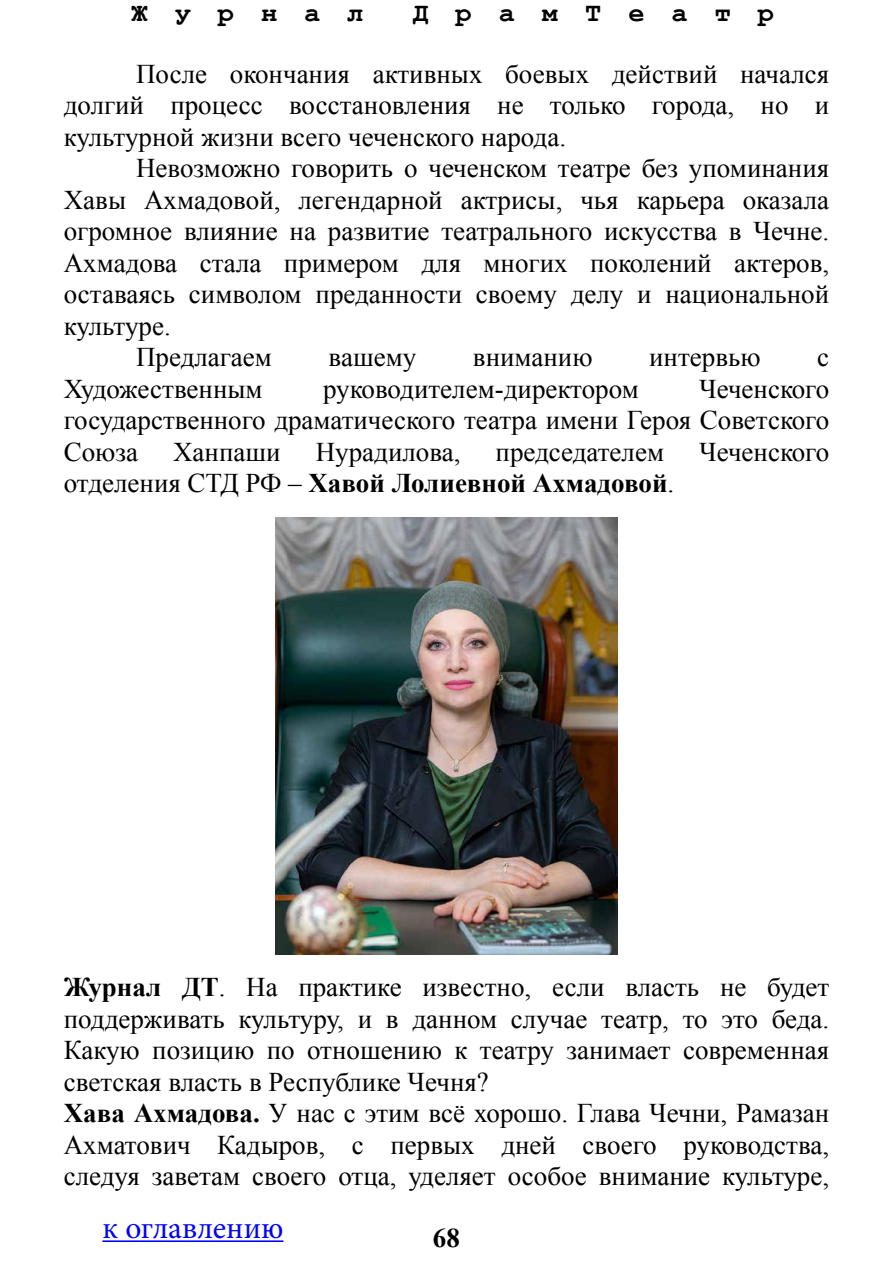
<style>
.page{position:relative;width:893px;height:1263px;background:#fff}
.page>*{position:absolute;margin:0;border:0;box-sizing:border-box;transform-origin:0 0}
.t1{font:31.5px "Minion Pro";letter-spacing:-.005em;color:#00f}
.t2{font:27px/31.5px "Times New Roman";color:#000;text-align:justify}
.t3{font:700 27px "Times New Roman";color:#000}
.t4{font:700 27px "Courier New";color:#020304}
.s1{font-weight:400}
.s2{font-weight:700}
</style>
<div class="page">
<hr style="left:102px;top:1240px;width:181px;height:2px;background:#00f">
<img style="left:275px;top:518px;width:343px;height:436px">
<p class="t4" style="left:131px;top:-4px;width:234px">Ж у р н а л</p>
<p class="t4" style="left:412px;top:-4px;width:363px">Д р а м Т е а т р</p>
<p class="t2" style="left:64px;top:57px;width:767px;text-indent:72px">После окончания активных боевых действий начался долгий процесс восстановления не только города, но и культурной жизни всего чеченского народа.</p>
<p class="t2" style="left:136px;top:151px;width:695px">Невозможно говорить о чеченском театре без упоминания</p>
<p class="t2" style="left:64px;top:183px;width:767px">Хавы Ахмадовой, легендарной актрисы, чья карьера оказала</p>
<p class="t2" style="left:64px;top:214px;width:767px">огромное влияние на развитие театрального искусства в Чечне.</p>
<p class="t2" style="left:64px;top:246px;width:767px">Ахмадова стала примером для многих поколений актеров,</p>
<p class="t2" style="left:64px;top:277px;width:767px">оставаясь символом преданности своему делу и национальной</p>
<p class="t2" style="left:64px;top:309px;width:108px">культуре.</p>
<p class="t2" style="left:136px;top:340px;width:137px">Предлагаем</p>
<p class="t2" style="left:329px;top:340px;width:89px">вашему</p>
<p class="t2" style="left:473px;top:340px;width:121px">вниманию</p>
<p class="t2" style="left:649px;top:340px;width:113px">интервью</p>
<p class="t2" style="left:817px;top:340px;width:13px">с</p>
<p class="t2" style="left:64px;top:372px;width:200px">Художественным</p>
<p class="t2" style="left:323px;top:372px;width:317px">руководителем-директором</p>
<p class="t2" style="left:64px;top:372px;width:767px;text-indent:635px">Чеченского государственного драматического театра имени Героя Советского Союза</p>
<p class="t2" style="left:173px;top:435px;width:109px">Ханпаши</p>
<p class="t2" style="left:316px;top:435px;width:146px">Нурадилова,</p>
<p class="t2" style="left:496px;top:435px;width:170px">председателем</p>
<p class="t2" style="left:699px;top:435px;width:132px">Чеченского</p>
<p class="t3" style="left:64px;top:464px;width:612px"><span class="s1">отделения СТД РФ –</span> Хавой Лолиевной Ахмадовой<span class="s1">.</span></p>
<p class="t2" style="left:64px;top:970px;width:767px;text-align:left"><span class="s2">Журнал ДТ</span>. На практике известно, если власть не будет поддерживать культуру, и в данном случае театр, то это беда.<br>Какую позицию по отношению к театру занимает современная светская власть в Республике Чечня?<br><span class="s2">Хава Ахмадова.</span> У нас с этим всё хорошо. Глава Чечни, Рамазан Ахматович Кадыров, с первых дней своего руководства, следуя заветам своего отца, уделяет особое внимание культуре,</p>
<p class="t1" style="left:102px;top:1207px;width:182px">к оглавлению</p>
<p class="t3" style="left:433px;top:1218px;width:28px">68</p>
</div>
